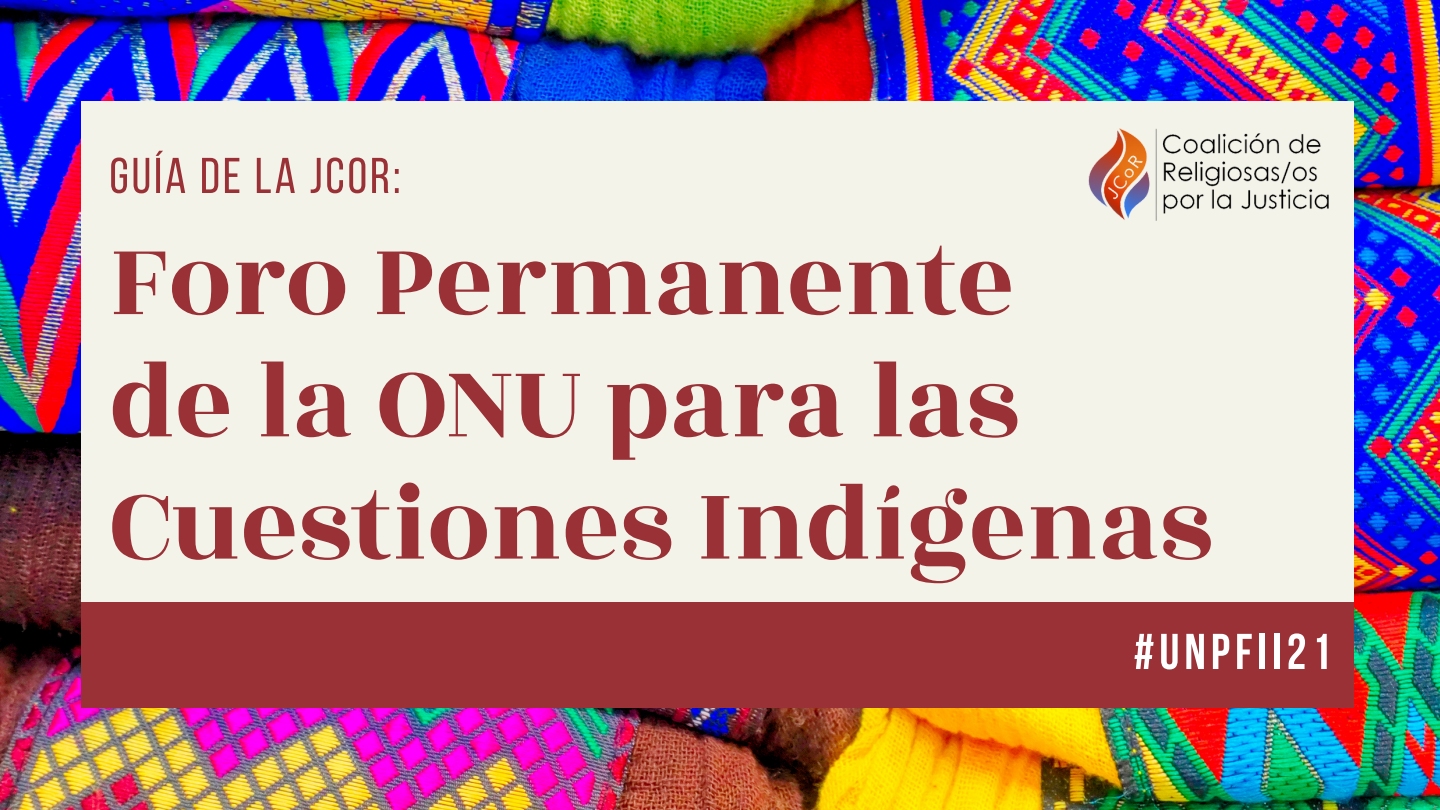
<style>
.page{position:relative;width:1440px;height:810px;background:#fff}
.page>*{position:absolute;margin:0;border:0;box-sizing:border-box;transform-origin:0 0}
.t1{font:111.7px/122.2px "Rozha One";color:#993136}
.t2{font:50.2px "Bebas Neue";letter-spacing:.06em;color:#993136}
.t3{font:700 50.2px "Bebas Neue";letter-spacing:.1em;color:#fff}
</style>
<div class="page">
<img style="left:0;top:0;width:1440px;height:810px">
<div style="left:81px;top:101px;width:1273px;height:607px;background:#f4f3ea"></div>
<div style="left:81px;top:602px;width:1273px;height:106px;background:#993136"></div>
<img style="left:1088px;top:128px;width:241px;height:93px">
<p class="t2" style="left:109px;top:155px;width:293px">GUÍA DE LA JCOR:</p>
<p class="t1" style="left:109px;top:221px;width:906px">Foro Permanente</p>
<p class="t1" style="left:109px;top:343px;width:1104px">de la ONU para las<br>Cuestiones Indígenas</p>
<p class="t3" style="left:1134px;top:631px;width:199px">#UNPFII21</p>
</div>
